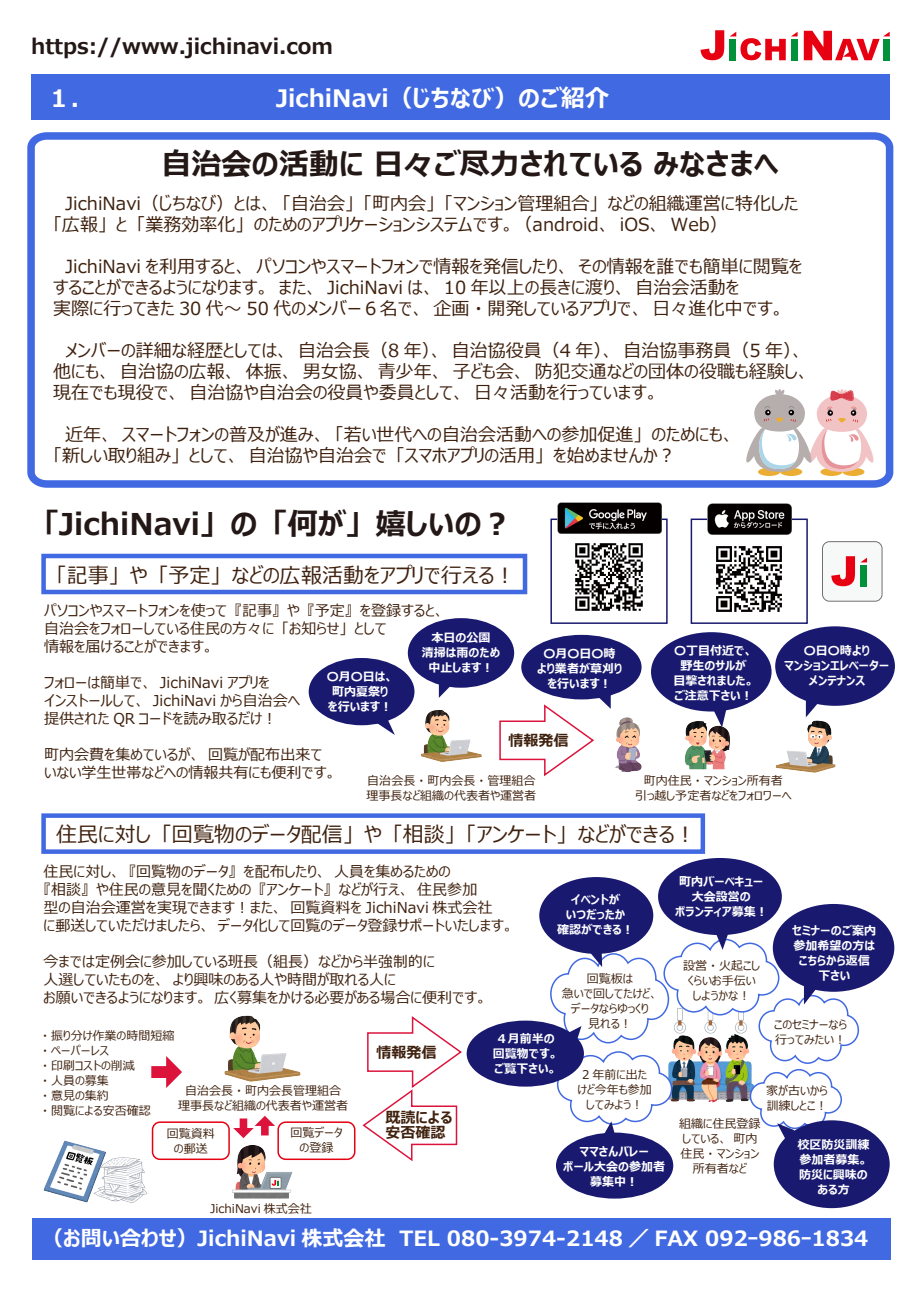
<style>
.page{position:relative;width:919px;height:1289px;background:#fff}
.page>*{position:absolute;margin:0;border:0;box-sizing:border-box;transform-origin:0 0}
.t1{font:700 30px "Meiryo UI";color:#231815}
.t2{font:700 24px "Meiryo UI";color:#fff}
.t3{font:italic 21px "Meiryo UI";color:#40220f}
.t4{font:700 21px "Meiryo UI";color:#fff}
.t5{font:700 21px "Meiryo UI";color:#231815}
.t6{font:18px/21px "Meiryo UI";color:#3f210e}
.t7{font:15px/18px "Meiryo UI";color:#40220f}
.t8{font:700 15px/15px "Meiryo UI";color:#40220f}
.t9{font:12px/15px "Meiryo UI";color:#40220f;text-align:center}
.t10{font:700 12px/15px "Meiryo UI";color:#fff;text-align:center}
</style>
<div class="page">
<div style="left:822px;top:541px;width:60px;height:60px;background:#f7f8f8;border-radius:7px"></div>
<div style="left:822px;top:541px;width:60px;height:60px;border:1px solid #727171;border-radius:7px"></div>
<svg style="left:27px;top:132px;width:867px;height:356px"></svg>
<div style="left:309px;top:658px;width:105px;height:67px;background:#191970;border-radius:50%"></div>
<svg style="left:376px;top:718px;width:19px;height:17px"></svg>
<div style="left:408px;top:618px;width:106px;height:69px;background:#191970;border-radius:50%"></div>
<svg style="left:439px;top:684px;width:12px;height:13px"></svg>
<div style="left:521px;top:635px;width:120px;height:64px;background:#191970;border-radius:50%"></div>
<img style="left:615px;top:717px;width:27px;height:55px">
<img style="left:421px;top:710px;width:61px;height:52px">
<div style="left:651px;top:632px;width:120px;height:79px;background:#191970;border-radius:50%"></div>
<svg style="left:713px;top:710px;width:13px;height:9px"></svg>
<img style="left:775px;top:720px;width:61px;height:53px">
<img style="left:685px;top:719px;width:45px;height:51px">
<div style="left:775px;top:626px;width:119px;height:79px;background:#191970;border-radius:50%"></div>
<svg style="left:805px;top:700px;width:13px;height:17px"></svg>
<img style="left:224px;top:1015px;width:77px;height:67px">
<svg style="left:151px;top:1056px;width:31px;height:32px"></svg>
<img style="left:43px;top:1140px;width:63px;height:63px">
<img style="left:92px;top:1155px;width:56px;height:48px">
<div style="left:556px;top:1132px;width:117px;height:66px;background:#191970;border-radius:50%"></div>
<div style="left:658px;top:858px;width:123px;height:77px;background:#191970;border-radius:50%"></div>
<div style="left:466px;top:1020px;width:118px;height:66px;background:#191970;border-radius:50%"></div>
<div style="left:539px;top:877px;width:114px;height:76px;background:#191970;border-radius:50%"></div>
<div style="left:772px;top:904px;width:122px;height:87px;background:#191970;border-radius:50%"></div>
<svg style="left:362px;top:1016px;width:100px;height:146px"></svg>
<div style="left:773px;top:1120px;width:116px;height:88px;background:#191970;border-radius:50%"></div>
<svg style="left:549px;top:931px;width:310px;height:210px"></svg>
<svg style="left:499px;top:693px;width:111px;height:84px"></svg>
<svg style="left:803px;top:31px;width:86px;height:29px"></svg>
<svg style="left:700px;top:30px;width:97px;height:30px"></svg>
<div style="left:31px;top:74px;width:858px;height:45px;background:#4169e1"></div>
<div style="left:32px;top:1217px;width:858px;height:42px;background:#4169e1"></div>
<div style="left:550px;top:518px;width:117px;height:106px;border:2px solid #191970"></div>
<img style="left:557px;top:502px;width:104px;height:31px">
<img style="left:575px;top:543px;width:68px;height:68px">
<div style="left:690px;top:518px;width:117px;height:106px;border:2px solid #191970"></div>
<img style="left:707px;top:504px;width:84px;height:30px">
<img style="left:716px;top:546px;width:66px;height:66px">
<div style="left:842px;top:468px;width:22px;height:8px;background:#ecae32;border-radius:50%"></div>
<div style="left:820px;top:468px;width:22px;height:8px;background:#ecae32;border-radius:50%"></div>
<div style="left:780px;top:468px;width:22px;height:8px;background:#ecae32;border-radius:50%"></div>
<div style="left:758px;top:468px;width:22px;height:8px;background:#ecae32;border-radius:50%"></div>
<svg style="left:745px;top:389px;width:129px;height:83px"></svg>
<div style="left:41px;top:553px;width:486px;height:41px;border:4px solid #4169e1"></div>
<div style="left:41px;top:813px;width:664px;height:40px;border:4px solid #4169e1"></div>
<svg style="left:831px;top:556px;width:36px;height:30px"></svg>
<svg style="left:233px;top:1115px;width:42px;height:23px"></svg>
<img style="left:232px;top:1145px;width:62px;height:54px">
<svg style="left:270px;top:1177px;width:11px;height:11px"></svg>
<div style="left:270px;top:1176px;width:11px;height:12px;border:1px solid #727171"></div>
<svg style="left:272px;top:1179px;width:6px;height:6px"></svg>
<div style="left:152px;top:1121px;width:78px;height:38px;border:2px solid #e60012;border-radius:8px"></div>
<div style="left:277px;top:1121px;width:78px;height:38px;border:2px solid #e60012;border-radius:8px"></div>
<p class="t5" style="left:31px;top:32px;width:303px">https://www.jichinavi.com</p>
<p class="t2" style="left:47px;top:81px;width:49px">１．</p>
<p class="t2" style="left:276px;top:81px;width:334px">JichiNavi（じちなび）のご紹介</p>
<p class="t1" style="left:161px;top:143px;width:618px">自治会の活動に 日々ご尽力されている みなさまへ</p>
<p class="t6" style="left:53px;top:193px;width:746px">　JichiNavi（じちなび）とは、「自治会」「町内会」「マンション管理組合」などの組織運営に特化した「広報」と「業務効率化」のためのアプリケーションシステムです。（android、 iOS、 Web）</p>
<p class="t6" style="left:53px;top:256px;width:750px">　JichiNavi を利用すると、パソコンやスマートフォンで情報を発信したり、その情報を誰でも簡単に閲覧をすることができるようになります。また、 JichiNavi は、 10 年以上の長きに渡り、自治会活動を<br>実際に行ってきた 30 代～ 50 代のメンバー６名で、企画・開発しているアプリで、日々進化中です。</p>
<p class="t6" style="left:53px;top:340px;width:758px">　メンバーの詳細な経歴としては、自治会長（8 年）、自治協役員（4 年）、自治協事務員（5 年）、他にも、自治協の広報、体振、男女協、青少年、子ども会、防犯交通などの団体の役職も経験し、現在でも現役で、自治協や自治会の役員や委員として、日々活動を行っています。</p>
<p class="t6" style="left:53px;top:424px;width:683px">　近年、スマートフォンの普及が進み、「若い世代への自治会活動への参加促進」のためにも、「新しい取り組み」として、自治協や自治会で「スマホアプリの活用」を始めませんか︖</p>
<p class="t1" style="left:44px;top:503px;width:469px">「JichiNavi」の「何が」嬉しいの︖</p>
<p class="t3" style="left:56px;top:561px;width:461px">「記事」や「予定」などの広報活動をアプリで行える︕</p>
<p class="t7" style="left:44px;top:602px;width:402px">パソコンやスマートフォンを使って『記事』や『予定』を登録すると、自治会をフォローしている住民の方々に「お知らせ」として<br>情報を届けることができます。</p>
<p class="t7" style="left:44px;top:674px;width:257px">フォローは簡単で、 JichiNavi アプリを<br>インストールして、 JichiNavi から自治会へ提供された QR コードを読み取るだけ︕</p>
<p class="t7" style="left:44px;top:746px;width:294px">町内会費を集めているが、回覧が配布出来ていない学生世帯などへの情報共有にも便利です。</p>
<p class="t10" style="left:422px;top:630px;width:80px">本日の公園<br>清掃は雨のため中止します︕</p>
<p class="t10" style="left:536px;top:646px;width:87px">〇月〇日〇時<br>より業者が草刈りを行います︕</p>
<p class="t10" style="left:673px;top:643px;width:82px">〇丁目付近で、野生のサルが目撃されました。ご注意下さい︕</p>
<p class="t10" style="left:784px;top:644px;width:107px">〇日〇時より<br>マンションエレベーターメンテナンス</p>
<p class="t10" style="left:327px;top:669px;width:68px">〇月〇日は、町内夏祭りを行います︕</p>
<p class="t8" style="left:508px;top:733px;width:61px">情報発信</p>
<p class="t9" style="left:366px;top:773px;width:171px;text-align:left">自治会長・町内会長・管理組合理事長など組織の代表者や運営者</p>
<p class="t9" style="left:635px;top:773px;width:158px">町内住民・マンション所有者<br>引っ越し予定者などをフォロワーへ</p>
<p class="t3" style="left:56px;top:819px;width:641px">住民に対し「回覧物のデータ配信」や「相談」「アンケート」などができる︕</p>
<p class="t7" style="left:44px;top:863px;width:471px">住民に対し、『回覧物のデータ』を配布したり、人員を集めるための<br>『相談』や住民の意見を聞くための『アンケート』などが行え、住民参加<br>型の自治会運営を実現できます︕また、回覧資料を JichiNavi 株式会社<br>に郵送していただけましたら、データ化して回覧のデータ登録サポートいたします。</p>
<p class="t7" style="left:44px;top:953px;width:445px">今までは定例会に参加している班長（組長）などから半強制的に<br>人選していたものを、より興味のある人や時間が取れる人に<br>お願いできるようになります。広く募集をかける必要がある場合に便利です。</p>
<p class="t10" style="left:557px;top:892px;width:78px">イベントが<br>いつだったか<br>確認ができる︕</p>
<p class="t9" style="left:561px;top:971px;width:98px">回覧板は<br>急いで回してたけど、データならゆっくり<br>見れる︕</p>
<p class="t9" style="left:42px;top:1028px;width:134px;text-align:left">・振り分け作業の時間短縮・ペーパーレス<br>・印刷コストの削減<br>・人員の募集<br>・意見の集約<br>・閲覧による安否確認</p>
<p class="t10" style="left:493px;top:1031px;width:66px;text-align:left">４月前半の回覧物です。ご覧下さい。</p>
<p class="t8" style="left:376px;top:1045px;width:62px">情報発信</p>
<p class="t9" style="left:577px;top:1067px;width:76px">2 年前に出たけど今年も参加してみよう︕</p>
<p class="t9" style="left:178px;top:1084px;width:171px">自治会長・町内会長管理組合理事長など組織の代表者や運営者</p>
<p class="t8" style="left:385px;top:1110px;width:68px">既読による安否確認</p>
<p class="t9" style="left:167px;top:1126px;width:49px">回覧資料の郵送</p>
<p class="t9" style="left:290px;top:1126px;width:53px">回覧データの登録</p>
<p class="t10" style="left:563px;top:1144px;width:103px">ママさんバレー<br>ボール大会の参加者募集中︕</p>
<p class="t9" style="left:210px;top:1201px;width:103px">JichiNavi 株式会社</p>
<p class="t10" style="left:675px;top:874px;width:94px">町内バーベキュー大会設営の<br>ボランティア募集︕</p>
<p class="t9" style="left:683px;top:959px;width:78px">設営・火起こしくらいお手伝いしようかな︕</p>
<p class="t10" style="left:792px;top:923px;width:85px">セミナーのご案内参加希望の方はこちらから返信下さい</p>
<p class="t9" style="left:774px;top:1017px;width:75px;text-align:left">このセミナーなら行ってみたい︕</p>
<p class="t9" style="left:766px;top:1084px;width:63px;text-align:left">家が古いから訓練しとこ︕</p>
<p class="t9" style="left:679px;top:1117px;width:83px">組織に住民登録している、町内住民・マンション所有者など</p>
<p class="t10" style="left:797px;top:1137px;width:73px">校区防災訓練参加者募集。防災に興味のある方</p>
<p class="t4" style="left:42px;top:1223px;width:827px">（お問い合わせ）JichiNavi 株式会社　TEL 080-3974-2148 ／ FAX 092ｰ986ｰ1834</p>
</div>
